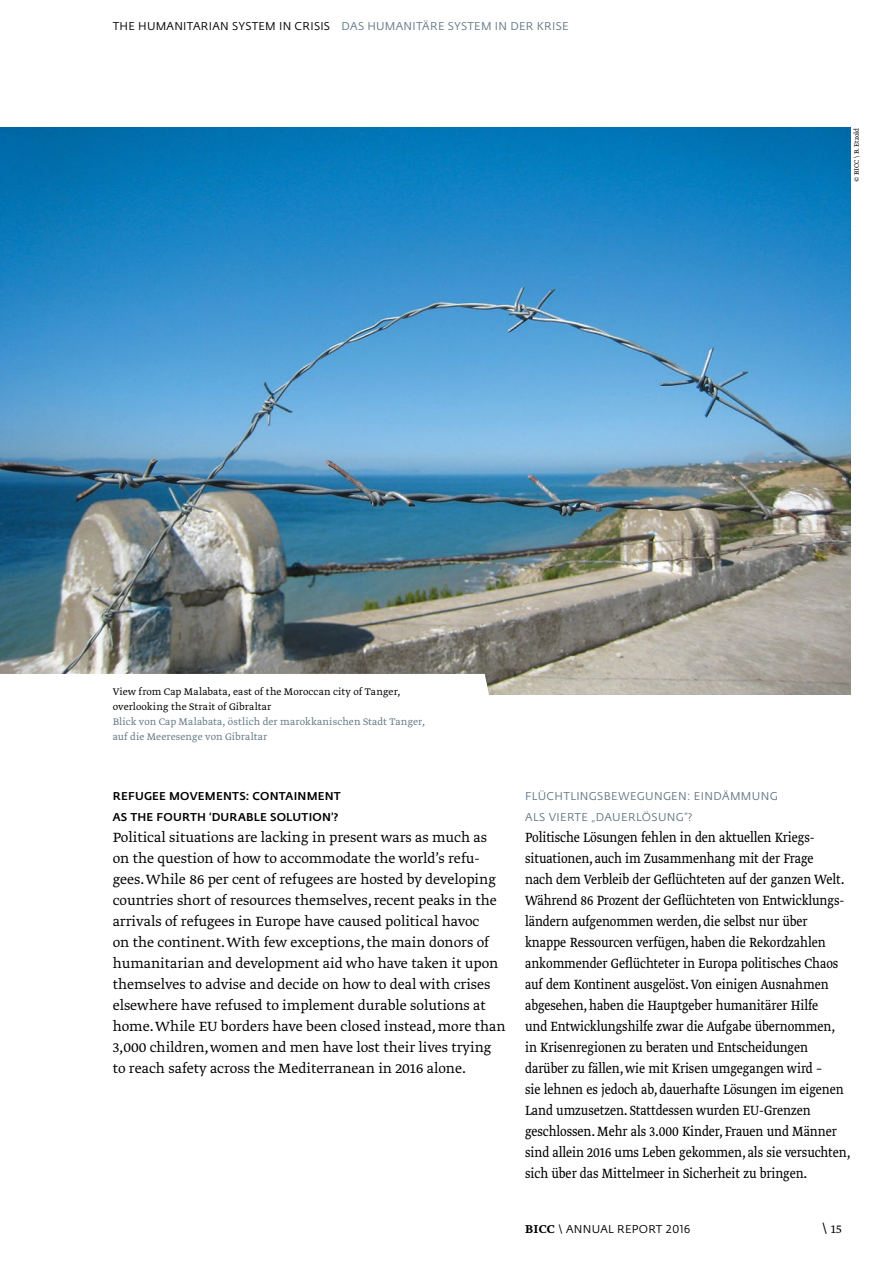
<style>
.page{position:relative;width:893px;height:1263px;background:#fff}
.page>*{position:absolute;margin:0;border:0;box-sizing:border-box;transform-origin:0 0}
._03_copytext_DEU_oA{font:15.75px/21px "Greta Txt Nar Pro Lig";letter-spacing:-.005em;color:#000}
._03_copytext_ENG_A{font:300 15.75px/21px "Greta Text Pro";color:#000}
.t1{font:300 13.5px "Greta Text Pro";color:#000}
._03_bildlegende_u_D{font:300 11.25px/15px "Greta Text Pro";letter-spacing:.01em;color:#637984}
._03_bildlegende_u_EN{font:300 11.25px/15px "Greta Text Pro";letter-spacing:.005em;color:#000}
.t2{font:11.25px "Fedra Sans Alt Pro";letter-spacing:.02em;color:#000}
._03_zwi-02_ENG{font:500 11.25px/21px "Fedra Sans Alt Pro";letter-spacing:.02em;color:#000}
._03_zwi-02_DEU{font:11.25px/21px "Fedra Sans Alt Pro";letter-spacing:.03em;color:#637984}
.t3{font:300 7.5px "Greta Text Pro";color:#000}
.s1{color:#637984}
.s2{font-family:"Greta Text Pro";font-weight:500;font-size:13.5px}
.s3{font-family:"Fedra Sans Alt Pro";font-weight:400}
</style>
<div class="page">
<img style="left:0;top:128px;width:850px;height:567px">
<svg style="left:0;top:674px;width:493px;height:21px"></svg>
<p class="t2" style="left:113px;top:18px;width:457px">THE HUMANITARIAN SYSTEM IN CRISIS <span class="s1">DAS HUMANITÄRE SYSTEM IN DER KRISE</span></p>
<p class="_03_bildlegende_u_EN" style="left:113px;top:684px;width:289px">View from Cap Malabata, east of the Moroccan city of Tanger, overlooking the Strait of Gibraltar</p>
<p class="_03_bildlegende_u_D" style="left:113px;top:714px;width:314px">Blick von Cap Malabata, östlich der marokkanischen Stadt Tanger, auf die Meeresenge von Gibraltar</p>
<p class="t3" style="left:852px;top:182px;width:56px;rotate:-90deg">© BICC \ B. Etzold</p>
<h4 class="_03_zwi-02_ENG" style="left:113px;top:785px;width:230px">REFUGEE MOVEMENTS: CONTAINMENT<br>AS THE FOURTH ‘DURABLE SOLUTION’?</h4>
<p class="_03_copytext_ENG_A" style="left:113px;top:827px;width:394px">Political situations are lacking in present wars as much as on the question of how to accommodate the world’s refu&shy;gees. While 86 per cent of refugees are hosted by developing countries short of resources themselves, recent peaks in the arrivals of refugees in Europe have caused political havoc<br>on the continent. With few exceptions, the main donors of humanitarian and development aid who have taken it upon themselves to advise and decide on how to deal with crises elsewhere have refused to implement durable solutions at home. While EU borders have been closed instead, more than 3,000 children, women and men have lost their lives trying to reach safety across the Mediterranean in 2016 alone.</p>
<h4 class="_03_zwi-02_DEU" style="left:525px;top:785px;width:254px">FLÜCHTLINGSBEWEGUNGEN: EINDÄMMUNG<br>ALS VIERTE „DAUERLÖSUNG“?</h4>
<p class="_03_copytext_DEU_oA" style="left:525px;top:827px;width:327px">Politische Lösungen fehlen in den aktuellen Kriegs&shy;situationen, auch im Zusammenhang mit der Frage<br>nach dem Verbleib der Geflüchteten auf der ganzen Welt.<br>Während 86 Prozent der Geflüchteten von Entwicklungs&shy;ländern aufgenommen werden, die selbst nur über knappe Ressourcen verfügen, haben die Rekordzahlen ankommender Geflüchteter in Europa politisches Chaos auf dem Kontinent ausgelöst. Von einigen Ausnahmen abgesehen, haben die Hauptgeber humanitärer Hilfe<br>und Entwicklungshilfe zwar die Aufgabe übernommen, in Krisenregionen zu beraten und Entscheidungen darüber zu fällen, wie mit Krisen umgegangen wird –<br>sie lehnen es jedoch ab, dauerhafte Lösungen im eigenen Land umzusetzen. Stattdessen wurden EU-Grenzen geschlossen. Mehr als 3.000 Kinder, Frauen und Männer sind allein 2016 ums Leben gekommen, als sie versuchten, sich über das Mittelmeer in Sicherheit zu bringen.</p>
<p class="t2" style="left:525px;top:1221px;width:167px"><span class="s2">BICC</span> \ ANNUAL REPORT 2016</p>
<p class="t1" style="left:822px;top:1221px;width:22px"><span class="s3">\</span> 15</p>
</div>
